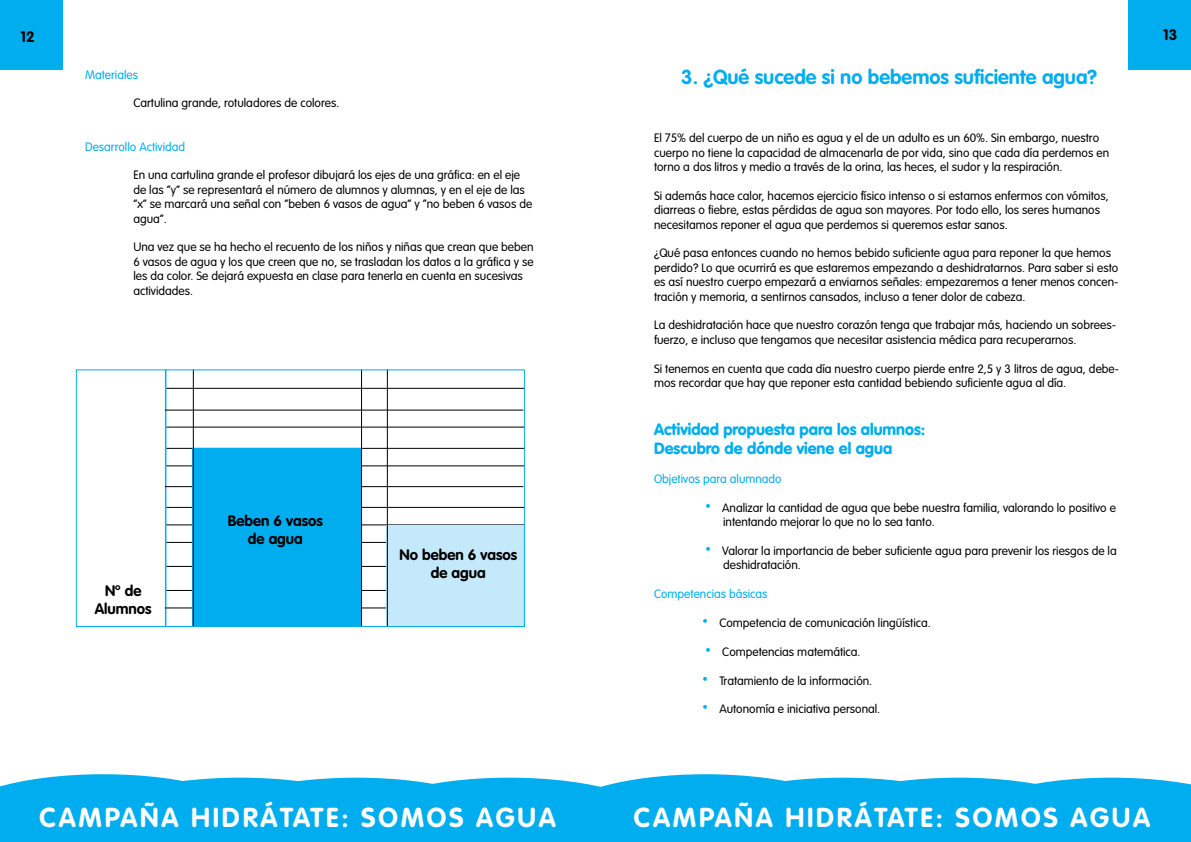
<style>
.page{position:relative;width:1191px;height:842px;background:#fff}
.page>*{position:absolute;margin:0;border:0;box-sizing:border-box;transform-origin:0 0}
.t1{font:700 27px "VAG Rounded";letter-spacing:.1em;color:#fff}
.t2{font:700 20px "VAG Rounded";color:#00aeef}
.t3{font:900 16px/19.2px "VAG Rounded";color:#00aeef}
.t4{font:700 15px/18px "VAG Rounded";color:#000;text-align:center}
.t5{font:300 12px/14.4px "VAG Rounded";color:#000}
.t6{font:300 12px "VAG Rounded";color:#00aeef}
.s1{font-weight:900;font-size:22px;color:#00aeef}
</style>
<div class="page">
<div style="left:0;top:0;width:62px;height:69px;background:#00aeef"></div>
<div style="left:1128px;top:0;width:63px;height:69px;background:#00aeef"></div>
<hr style="left:165px;top:369px;width:1px;height:258px;background:#00aeef">
<hr style="left:166px;top:388px;width:359px;height:1px;background:#000">
<hr style="left:165px;top:410px;width:358px;height:1px;background:#000">
<hr style="left:166px;top:427px;width:359px;height:1px;background:#000">
<hr style="left:166px;top:448px;width:359px;height:1px;background:#000">
<hr style="left:166px;top:465px;width:359px;height:1px;background:#000">
<hr style="left:165px;top:486px;width:358px;height:1px;background:#000">
<hr style="left:166px;top:507px;width:359px;height:1px;background:#000">
<hr style="left:166px;top:524px;width:359px;height:1px;background:#000">
<hr style="left:166px;top:542px;width:359px;height:1px;background:#000">
<hr style="left:166px;top:566px;width:359px;height:1px;background:#000">
<hr style="left:166px;top:590px;width:359px;height:1px;background:#000">
<hr style="left:165px;top:607px;width:358px;height:1px;background:#000">
<div style="left:193px;top:449px;width:168px;height:178px;background:#00aeef"></div>
<div style="left:387px;top:525px;width:138px;height:102px;background:#c4e9fb"></div>
<hr style="left:193px;top:369px;width:1px;height:258px;background:#000">
<hr style="left:361px;top:369px;width:1px;height:258px;background:#000">
<hr style="left:387px;top:369px;width:1px;height:258px;background:#000">
<div style="left:76px;top:369px;width:449px;height:258px;border:1px solid #00aeef"></div>
<svg style="left:0;top:774px;width:1191px;height:68px;background:#12b3f0"></svg>
<p class="t4" style="left:1159px;top:27px;width:16px">13</p>
<p class="t4" style="left:21px;top:28px;width:16px">12</p>
<p class="t4" style="left:1163px;top:27px;width:16px">13</p>
<h2 class="t2" style="left:681px;top:66px;width:417px">3. ¿Qué sucede si no bebemos suficiente agua?</h2>
<p class="t6" style="left:85px;top:67px;width:54px">Materiales</p>
<p class="t5" style="left:133px;top:96px;width:208px">Cartulina grande, rotuladores de colores.</p>
<p class="t6" style="left:85px;top:139px;width:101px">Desarrollo Actividad</p>
<p class="t5" style="left:133px;top:168px;width:400px">En una cartulina grande el profesor dibujará los ejes de una gráfica: en el eje de las “y” se representará el número de alumnos y alumnas, y en el eje de las “x” se marcará una señal con “beben 6 vasos de agua” y “no beben 6 vasos de agua”.</p>
<p class="t5" style="left:133px;top:240px;width:402px">Una vez que se ha hecho el recuento de los niños y niñas que crean que beben 6 vasos de agua y los que creen que no, se trasladan los datos a la gráfica y se les da color. Se dejará expuesta en clase para tenerla en cuenta en sucesivas actividades.</p>
<p class="t5" style="left:654px;top:131px;width:456px">El 75% del cuerpo de un niño es agua y el de un adulto es un 60%. Sin embargo, nuestro cuerpo no tiene la capacidad de almacenarla de por vida, sino que cada día perdemos en torno a dos litros y medio a través de la orina, las heces, el sudor y la respiración.</p>
<p class="t5" style="left:654px;top:189px;width:456px">Si además hace calor, hacemos ejercicio físico intenso o si estamos enfermos con vómitos, diarreas o fiebre, estas pérdidas de agua son mayores. Por todo ello, los seres humanos necesitamos reponer el agua que perdemos si queremos estar sanos.</p>
<p class="t5" style="left:654px;top:246px;width:466px">¿Qué pasa entonces cuando no hemos bebido suficiente agua para reponer la que hemos perdido? Lo que ocurrirá es que estaremos empezando a deshidratarnos. Para saber si esto es así nuestro cuerpo empezará a enviarnos señales: empezaremos a tener menos concen&shy;tración y memoria, a sentirnos cansados, incluso a tener dolor de cabeza.</p>
<p class="t5" style="left:654px;top:318px;width:463px">La deshidratación hace que nuestro corazón tenga que trabajar más, haciendo un sobrees&shy;fuerzo, e incluso que tengamos que necesitar asistencia médica para recuperarnos.</p>
<p class="t5" style="left:654px;top:362px;width:466px">Si tenemos en cuenta que cada día nuestro cuerpo pierde entre 2,5 y 3 litros de agua, debe&shy;mos recordar que hay que reponer esta cantidad bebiendo suficiente agua al día.</p>
<h3 class="t3" style="left:654px;top:420px;width:273px">Actividad propuesta para los alumnos:<br>Descubro de dónde viene el agua</h3>
<p class="t6" style="left:654px;top:472px;width:129px">Objetivos para alumnado</p>
<p class="t5" style="left:723px;top:501px;width:394px;text-indent:-18px"><span class="s1">·</span> Analizar la cantidad de agua que bebe nuestra familia, valorando lo positivo e intentando mejorar lo que no lo sea tanto.</p>
<p class="t5" style="left:723px;top:544px;width:395px;text-indent:-18px"><span class="s1">·</span> Valorar la importancia de beber suficiente agua para prevenir los riesgos de la deshidratación.</p>
<p class="t6" style="left:654px;top:587px;width:115px">Competencias básicas</p>
<p class="t5" style="left:702px;top:616px;width:230px"><span class="s1">·</span> Competencia de comunicación lingüística.</p>
<p class="t5" style="left:705px;top:645px;width:157px"><span class="s1">·</span> Competencias matemática.</p>
<p class="t5" style="left:702px;top:674px;width:171px"><span class="s1">·</span> Tratamiento de la información.</p>
<p class="t5" style="left:702px;top:702px;width:179px"><span class="s1">·</span> Autonomía e iniciativa personal.</p>
<p class="t4" style="left:228px;top:513px;width:96px">Beben 6 vasos de agua</p>
<p class="t4" style="left:399px;top:546px;width:119px">No beben 6 vasos de agua</p>
<p class="t4" style="left:95px;top:582px;width:58px">Nº de<br>Alumnos</p>
<h1 class="t1" style="left:40px;top:801px;width:518px">CAMPAÑA HIDRÁTATE: SOMOS AGUA</h1>
<h1 class="t1" style="left:634px;top:801px;width:518px">CAMPAÑA HIDRÁTATE: SOMOS AGUA</h1>
</div>
